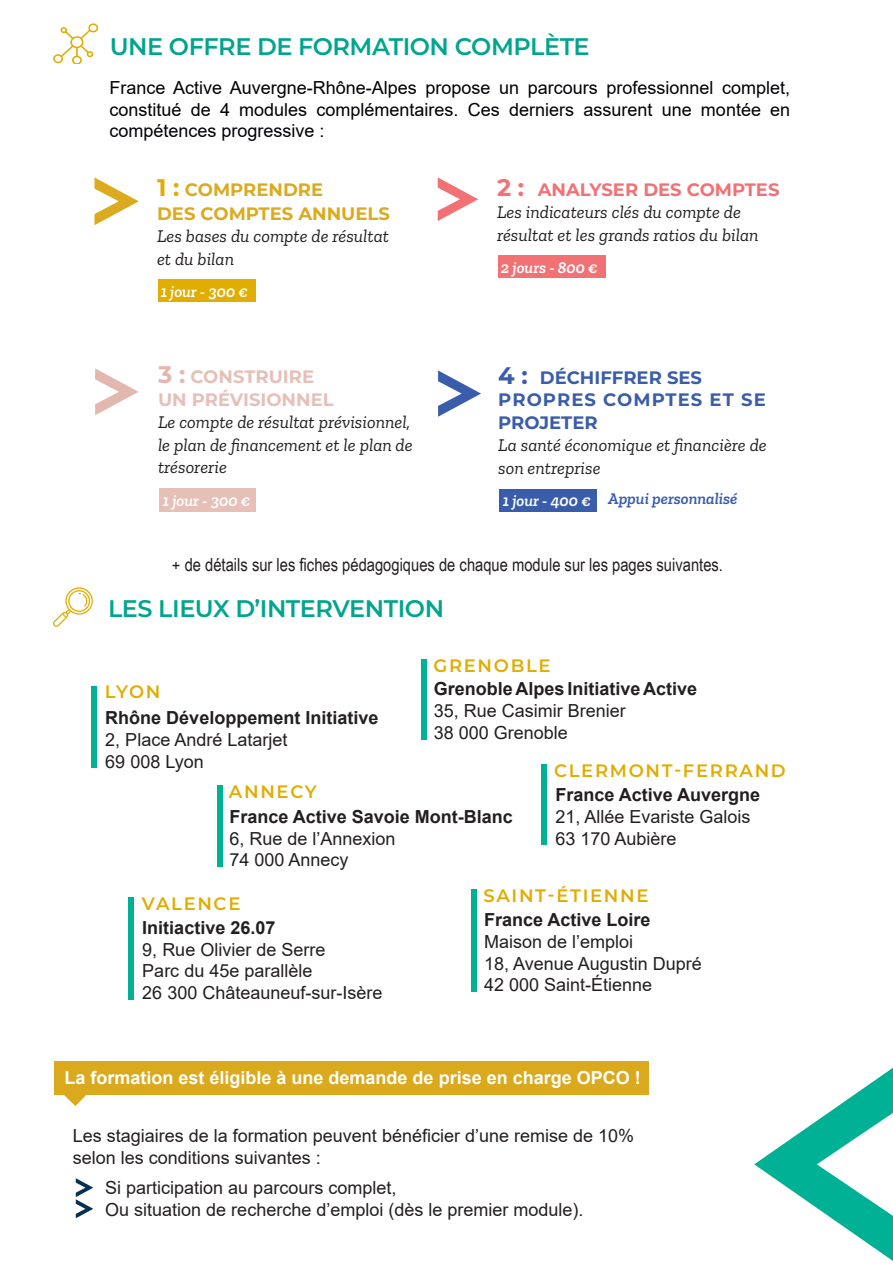
<style>
.page{position:relative;width:893px;height:1263px;background:#fff}
.page>*{position:absolute;margin:0;border:0;box-sizing:border-box;transform-origin:0 0}
.t1{font:600 24px "Montserrat";letter-spacing:-.02em;color:#00a58d}
.t2{font:18px/21.6px "Arial";color:#231f20}
.t3{font:italic 18px/22.5px "Zilla Slab";color:#231f20}
.t4{font:18px/21.6px "Arial";color:#000105;text-align:justify}
.t5{font:700 18px "Arial";color:#231f20}
.t6{font:18px "Arial Narrow";color:#231f20}
.t7{font:600 18px "Montserrat";letter-spacing:.095em;color:#e0ad00}
.t8{font:700 18px "Arial";color:#fffefc}
.t9{font:700 18px/22.5px "Montserrat";color:#3a5dab}
.t10{font:700 18px/24px "Montserrat";color:#dcaa1e}
.t11{font:700 18px/22.5px "Montserrat";color:#e6bfb7}
.t12{font:700 18px "Montserrat";color:#f27174}
.t13{font:italic 600 16.35px "Zilla Slab";color:#fff}
.t14{font:italic 600 16.35px "Zilla Slab";color:#3a5dab}
.s1{color:#000100}
.s2{font-size:24px;color:#e0ad00}
.s3{font-size:24px;color:#e2b7ae}
.s4{font-size:24px}
.s5{color:#fff}
</style>
<div class="page">
<div style="left:91px;top:686px;width:6px;height:81px;background:#00b195"></div>
<div style="left:128px;top:898px;width:6px;height:102px;background:#00b195"></div>
<div style="left:421px;top:659px;width:6px;height:81px;background:#00b195"></div>
<div style="left:541px;top:765px;width:6px;height:80px;background:#00b195"></div>
<div style="left:217px;top:785px;width:6px;height:82px;background:#00b195"></div>
<div style="left:471px;top:889px;width:6px;height:102px;background:#00b195"></div>
<svg style="left:53px;top:587px;width:39px;height:39px"></svg>
<div style="left:158px;top:279px;width:97px;height:23px;background:#e0ad00"></div>
<div style="left:498px;top:255px;width:107px;height:22px;background:#f27174"></div>
<div style="left:159px;top:488px;width:97px;height:23px;background:#e6bfb7"></div>
<div style="left:499px;top:489px;width:98px;height:22px;background:#3a5dab"></div>
<svg style="left:53px;top:23px;width:44px;height:41px"></svg>
<svg style="left:438px;top:177px;width:40px;height:44px"></svg>
<svg style="left:95px;top:368px;width:44px;height:47px"></svg>
<svg style="left:94px;top:177px;width:45px;height:48px"></svg>
<svg style="left:438px;top:370px;width:43px;height:47px"></svg>
<svg style="left:61px;top:1094px;width:34px;height:12px"></svg>
<div style="left:54px;top:1061px;width:595px;height:33px;background:#dba91e"></div>
<svg style="left:76px;top:1178px;width:17px;height:40px"></svg>
<svg style="left:754px;top:1068px;width:139px;height:193px"></svg>
<h1 class="t1" style="left:110px;top:29px;width:481px">UNE OFFRE DE FORMATION COMPLÈTE</h1>
<p class="t4" style="left:109px;top:77px;width:682px"><span class="s1">France Active Auvergne-Rhône-Alpes propose</span> un parcours professionnel complet, constitué de 4 modules complémentaires. Ces derniers assurent une montée en compétences progressive :</p>
<p class="t10" style="left:157px;top:176px;width:234px"><span class="s2">1 :</span> COMPRENDRE<br>DES COMPTES ANNUELS</p>
<p class="t3" style="left:157px;top:225px;width:233px">Les bases du compte de résultat et du bilan</p>
<p class="t13" style="left:161px;top:282px;width:89px">1 jour - 300 €</p>
<p class="t11" style="left:158px;top:365px;width:177px"><span class="s3">3 :</span> CONSTRUIRE<br>UN PRÉVISIONNEL</p>
<p class="t3" style="left:158px;top:411px;width:256px">Le compte de résultat prévisionnel, le plan de financement et le plan de trésorerie</p>
<p class="t13" style="left:163px;top:491px;width:89px">1 jour - 300 €</p>
<p class="t12" style="left:497px;top:176px;width:284px"><span class="s4">2 :</span> ANALYSER DES COMPTES</p>
<p class="t3" style="left:497px;top:201px;width:263px">Les indicateurs clés du compte de résultat et les grands ratios du bilan</p>
<p class="t13" style="left:501px;top:258px;width:98px">2 jours - 800 €</p>
<p class="t9" style="left:498px;top:365px;width:269px"><span class="s4">4 :</span> DÉCHIFFRER SES<br>PROPRES COMPTES ET SE<br>PROJETER</p>
<p class="t3" style="left:498px;top:434px;width:270px">La santé économique et financière de son entreprise</p>
<p class="t14" style="left:503px;top:490px;width:236px"><span class="s5">1 jour - 400 €</span> Appui personnalisé</p>
<p class="t6" style="left:172px;top:551px;width:552px">+ de détails sur les fiches pédagogiques de chaque module sur les pages suivantes.</p>
<h1 class="t1" style="left:108px;top:591px;width:338px">LES LIEUX D’INTERVENTION</h1>
<p class="t7" style="left:433px;top:652px;width:119px">GRENOBLE</p>
<p class="t5" style="left:434px;top:676px;width:265px">Grenoble Alpes Initiative Active</p>
<p class="t2" style="left:434px;top:700px;width:194px">35, Rue Casimir Brenier<br>38 000 Grenoble</p>
<p class="t7" style="left:554px;top:757px;width:233px">CLERMONT-FERRAND</p>
<p class="t5" style="left:555px;top:782px;width:206px">France Active Auvergne</p>
<p class="t2" style="left:555px;top:806px;width:197px">21, Allée Evariste Galois<br>63 170 Aubière</p>
<p class="t7" style="left:105px;top:679px;width:57px">LYON</p>
<p class="t5" style="left:105px;top:705px;width:275px">Rhône Développement Initiative</p>
<p class="t2" style="left:105px;top:729px;width:184px">2, Place André Latarjet<br>69 008 Lyon</p>
<p class="t7" style="left:229px;top:779px;width:89px">ANNECY</p>
<p class="t5" style="left:229px;top:804px;width:285px">France Active Savoie Mont-Blanc</p>
<p class="t2" style="left:229px;top:828px;width:168px">6, Rue de l’Annexion<br>74 000 Annecy</p>
<p class="t7" style="left:483px;top:883px;width:166px">SAINT-ÉTIENNE</p>
<p class="t5" style="left:484px;top:907px;width:168px">France Active Loire</p>
<p class="t2" style="left:484px;top:931px;width:219px">Maison de l’emploi<br>18, Avenue Augustin Dupré<br>42 000 Saint-Étienne</p>
<p class="t7" style="left:142px;top:891px;width:100px">VALENCE</p>
<p class="t5" style="left:142px;top:915px;width:135px">Initiactive 26.07</p>
<p class="t2" style="left:142px;top:938px;width:242px">9, Rue Olivier de Serre<br>Parc du 45e parallèle<br>26 300 Châteauneuf-sur-Isère</p>
<p class="t8" style="left:65px;top:1065px;width:578px">La formation est éligible à une demande de prise en charge OPCO !</p>
<p class="t2" style="left:73px;top:1125px;width:563px">Les stagiaires de la formation peuvent bénéficier d’une remise de 10% selon les conditions suivantes :</p>
<p class="t2" style="left:105px;top:1176px;width:480px">Si participation au parcours complet,<br>Ou situation de recherche d’emploi (dès le premier module).</p>
</div>
